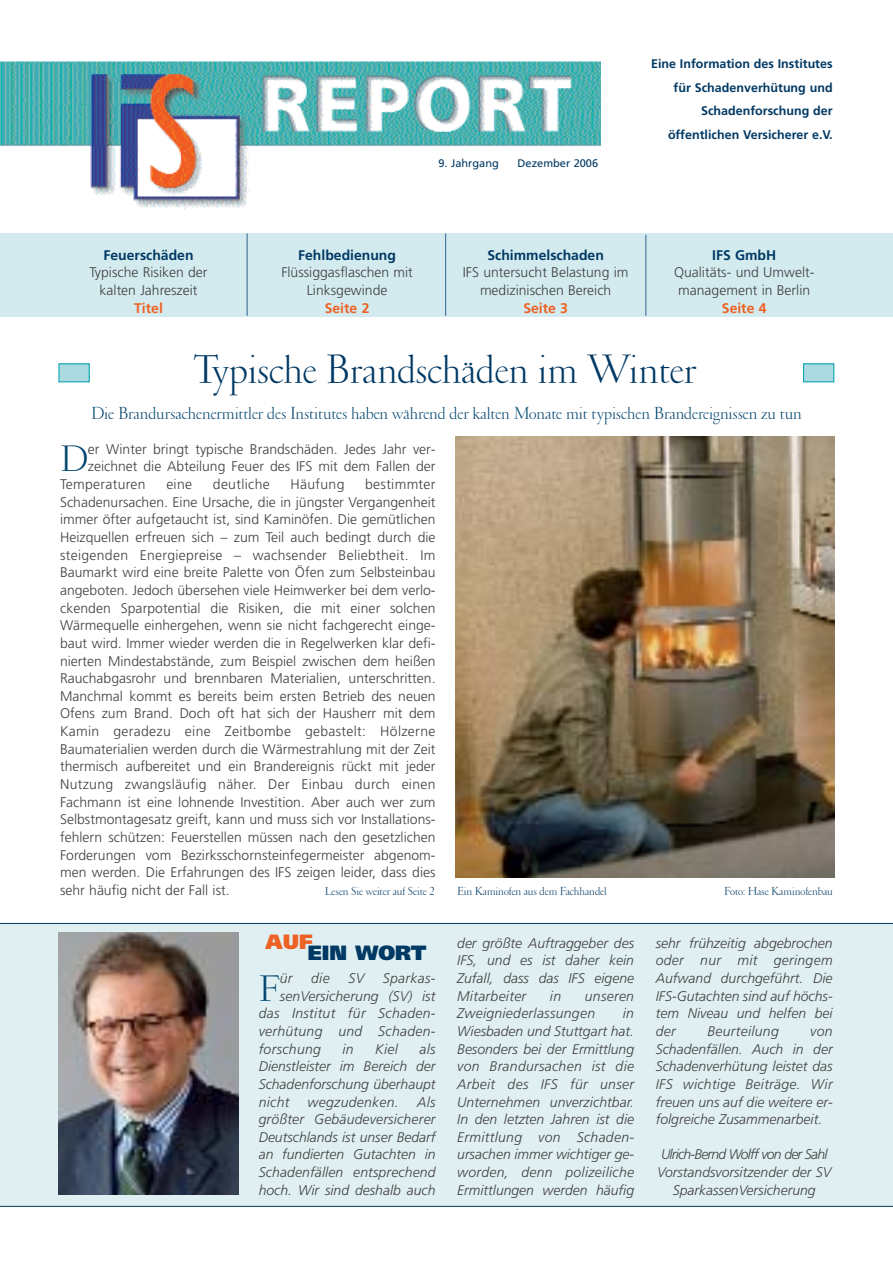
<style>
.page{position:relative;width:893px;height:1263px;background:#fff}
.page>*{position:absolute;margin:0;border:0;box-sizing:border-box;transform-origin:0 0}
.t1{font:300 41.55px "Garamond";color:#003964}
.t2{font:300 37.2px "Garamond";color:#004570}
.t3{font:900 20.7px "Frutiger";color:#003964}
.t4{font:900 20.7px "Frutiger";color:#ee6124}
.t5{font:300 17.7px "Garamond";color:#004570}
.t6{font:300 13.95px/17.7px "Frutiger";color:#404041;text-align:center}
.t7{font:italic 300 13.95px/17.7px "Frutiger";color:#404041;text-align:justify}
.t8{font:italic 300 13.95px/17.7px "Frutiger";letter-spacing:.02em;color:#404041}
.t9{font:700 13.95px "Frutiger";color:#003964}
.t10{font:300 13.95px "Frutiger";letter-spacing:.02em;color:#404041}
.t11{font:700 13.95px "Frutiger";color:#ee6124}
.t12{font:700 12.45px/23.5px "Frutiger";color:#003964;text-align:right}
.t13{font:300 11.7px "Garamond";color:#003964}
.t14{font:10.95px "Frutiger";color:#003964}
</style>
<div class="page">
<div style="left:0;top:233px;width:892px;height:84px;background:#d3ebee"></div>
<div style="left:0;top:923px;width:892px;height:284px;background:#e0f0f2"></div>
<img style="left:0;top:61px;width:600px;height:149px">
<img style="left:456px;top:436px;width:378px;height:441px">
<hr style="left:445px;top:233px;width:1px;height:83px;background:#2c618a">
<hr style="left:247px;top:233px;width:1px;height:83px;background:#2c618a">
<hr style="left:645px;top:235px;width:1px;height:81px;background:#2c618a">
<div style="left:59px;top:364px;width:30px;height:18px;background:#abdae0"></div>
<div style="left:803px;top:364px;width:30px;height:18px;background:#abdae0"></div>
<div style="left:803px;top:364px;width:31px;height:18px;border:1px solid #00a1af"></div>
<img style="left:59px;top:932px;width:179px;height:263px">
<p class="t9" style="left:103px;top:249px;width:91px">Feuerschäden</p>
<p class="t6" style="left:90px;top:265px;width:119px">Typische Risiken der kalten Jahreszeit</p>
<p class="t11" style="left:134px;top:302px;width:30px">Titel</p>
<p class="t14" style="left:438px;top:159px;width:62px">9. Jahrgang</p>
<p class="t14" style="left:517px;top:159px;width:82px">Dezember 2006</p>
<p class="t12" style="left:651px;top:53px;width:183px">Eine Information des Institutes für Schadenverhütung und<br>Schadenforschung der öffentlichen Versicherer e.V.</p>
<p class="t9" style="left:298px;top:249px;width:99px">Fehlbedienung</p>
<p class="t6" style="left:281px;top:265px;width:133px">Flüssiggasflaschen mit<br>Linksgewinde</p>
<p class="t11" style="left:325px;top:302px;width:46px">Seite 2</p>
<p class="t9" style="left:487px;top:249px;width:118px">Schimmelschaden</p>
<p class="t6" style="left:463px;top:265px;width:167px">IFS untersucht Belastung im medizinischen Bereich</p>
<p class="t11" style="left:523px;top:302px;width:46px">Seite 3</p>
<p class="t9" style="left:712px;top:249px;width:66px">IFS GmbH</p>
<p class="t6" style="left:674px;top:265px;width:142px">Qualitäts- und Umwelt&shy;management in Berlin</p>
<p class="t11" style="left:722px;top:302px;width:46px">Seite 4</p>
<h1 class="t1" style="left:193px;top:355px;width:504px">Typische Brandschäden im Winter</h1>
<p class="t5" style="left:91px;top:407px;width:712px">Die Brandursachenermittler des Institutes haben während der kalten Monate mit typischen Brandereignissen zu tun</p>
<h2 class="t2" style="left:60px;top:447px;width:29px">D</h2>
<p class="t6" style="left:88px;top:441px;width:349px">er Winter bringt typische Brandschäden. Jedes Jahr ver-</p>
<p class="t6" style="left:88px;top:459px;width:349px">zeichnet die Abteilung Feuer des IFS mit dem Fallen der</p>
<p class="t10" style="left:60px;top:479px;width:87px">Temperaturen</p>
<p class="t6" style="left:166px;top:477px;width:27px">eine</p>
<p class="t10" style="left:213px;top:479px;width:58px">deutliche</p>
<p class="t10" style="left:290px;top:479px;width:55px">Häufung</p>
<p class="t6" style="left:60px;top:477px;width:377px;text-align:justify;text-indent:305px">bestimmter Schadenursachen. Eine Ursache, die in jüngster Vergangenheit immer öfter aufgetaucht ist, sind Kaminöfen. Die gemütlichen Heizquellen erfreuen sich – zum Teil auch bedingt durch die steigenden Energiepreise – wachsender Beliebtheit. Im Baumarkt wird eine breite Palette von Öfen zum Selbsteinbau angeboten. Jedoch übersehen viele Heimwerker bei dem verlo&shy;ckenden Sparpotential die Risiken, die mit einer solchen Wärmequelle einhergehen, wenn sie nicht fachgerecht einge&shy;baut wird. Immer wieder werden die in Regelwerken klar defi&shy;nierten Mindestabstände, zum Beispiel zwischen dem heißen Rauchabgasrohr und brennbaren Materialien, unterschritten.<br>Manchmal kommt es bereits beim ersten Betrieb des neuen Ofens zum Brand. Doch oft hat sich der Hausherr mit dem Kamin geradezu eine Zeitbombe gebastelt: Hölzerne Baumaterialien werden durch die Wärmestrahlung mit der Zeit thermisch aufbereitet und ein Brandereignis rückt mit jeder Nutzung zwangsläufig näher. Der Einbau durch einen Fachmann ist eine lohnende Investition. Aber auch wer zum Selbstmontagesatz greift, kann und muss sich vor Installations&shy;fehlern schützen: Feuerstellen müssen nach den gesetzlichen Forderungen vom Bezirksschornsteinfegermeister abgenom&shy;men werden. Die Erfahrungen des IFS zeigen leider, dass dies sehr häufig nicht der Fall ist.</p>
<p class="t13" style="left:325px;top:887px;width:111px">Lesen Sie weiter auf Seite 2</p>
<h3 class="t4" style="left:265px;top:933px;width:49px">AUF</h3>
<h3 class="t3" style="left:308px;top:944px;width:120px">EIN WORT</h3>
<h2 class="t2" style="left:259px;top:976px;width:23px">F</h2>
<p class="t7" style="left:280px;top:970px;width:14px">ür</p>
<p class="t7" style="left:311px;top:970px;width:20px">die</p>
<p class="t7" style="left:348px;top:970px;width:17px">SV</p>
<p class="t8" style="left:383px;top:970px;width:54px">Sparkas-</p>
<p class="t7" style="left:280px;top:988px;width:157px">senVersicherung (SV) ist</p>
<p class="t8" style="left:259px;top:1006px;width:178px">das Institut für Schaden-</p>
<p class="t8" style="left:259px;top:1023px;width:178px">verhütung und Schaden-</p>
<p class="t8" style="left:259px;top:1041px;width:64px">forschung</p>
<p class="t7" style="left:342px;top:1041px;width:13px">in</p>
<p class="t7" style="left:375px;top:1041px;width:24px">Kiel</p>
<p class="t7" style="left:259px;top:1041px;width:178px;text-indent:161px">als Dienstleister im Bereich der Schadenforschung überhaupt nicht</p>
<p class="t7" style="left:259px;top:1094px;width:178px;text-indent:158px">Als größter Gebäudeversicherer Deutschlands ist unser Bedarf an fundierten Gutachten in Schadenfällen entsprechend hoch. Wir sind deshalb auch</p>
<p class="t8" style="left:307px;top:1094px;width:93px">wegzudenken.</p>
<p class="t13" style="left:457px;top:887px;width:151px">Ein Kaminofen aus dem Fachhandel</p>
<p class="t13" style="left:724px;top:887px;width:110px">Foto: Hase Kaminofenbau</p>
<p class="t7" style="left:457px;top:935px;width:178px">der größte Auftraggeber des IFS, und es ist daher kein Zufall, dass das IFS eigene Mitarbeiter</p>
<p class="t7" style="left:550px;top:988px;width:13px">in</p>
<p class="t8" style="left:457px;top:988px;width:178px;text-indent:128px">unseren<br>Zweigniederlassungen</p>
<p class="t7" style="left:457px;top:1006px;width:178px;text-indent:166px">in Wiesbaden und Stuttgart hat.<br>Besonders bei der Ermittlung von Brandursachen ist die Arbeit des IFS für unser Unternehmen unverzichtbar.<br>In den letzten Jahren ist die Ermittlung von Schaden&shy;ursachen immer wichtiger ge&shy;worden, denn polizeiliche Ermittlungen werden häufig</p>
<p class="t7" style="left:655px;top:935px;width:178px">sehr frühzeitig abgebrochen oder nur mit geringem Aufwand durchgeführt. Die IFS-Gutachten sind auf höchs&shy;tem Niveau und helfen bei der</p>
<p class="t8" style="left:707px;top:1023px;width:73px">Beurteilung</p>
<p class="t7" style="left:655px;top:1023px;width:178px;text-indent:154px">von Schadenfällen. Auch in der Schadenverhütung leistet das IFS wichtige Beiträge. Wir freuen uns auf die weitere er&shy;folgreiche Zusammenarbeit.</p>
<p class="t7" style="left:657px;top:1147px;width:175px;text-align:center">Ulrich-Bernd Wolff von der Sahl<br>Vorstandsvorsitzender der SV<br>SparkassenVersicherung</p>
</div>
